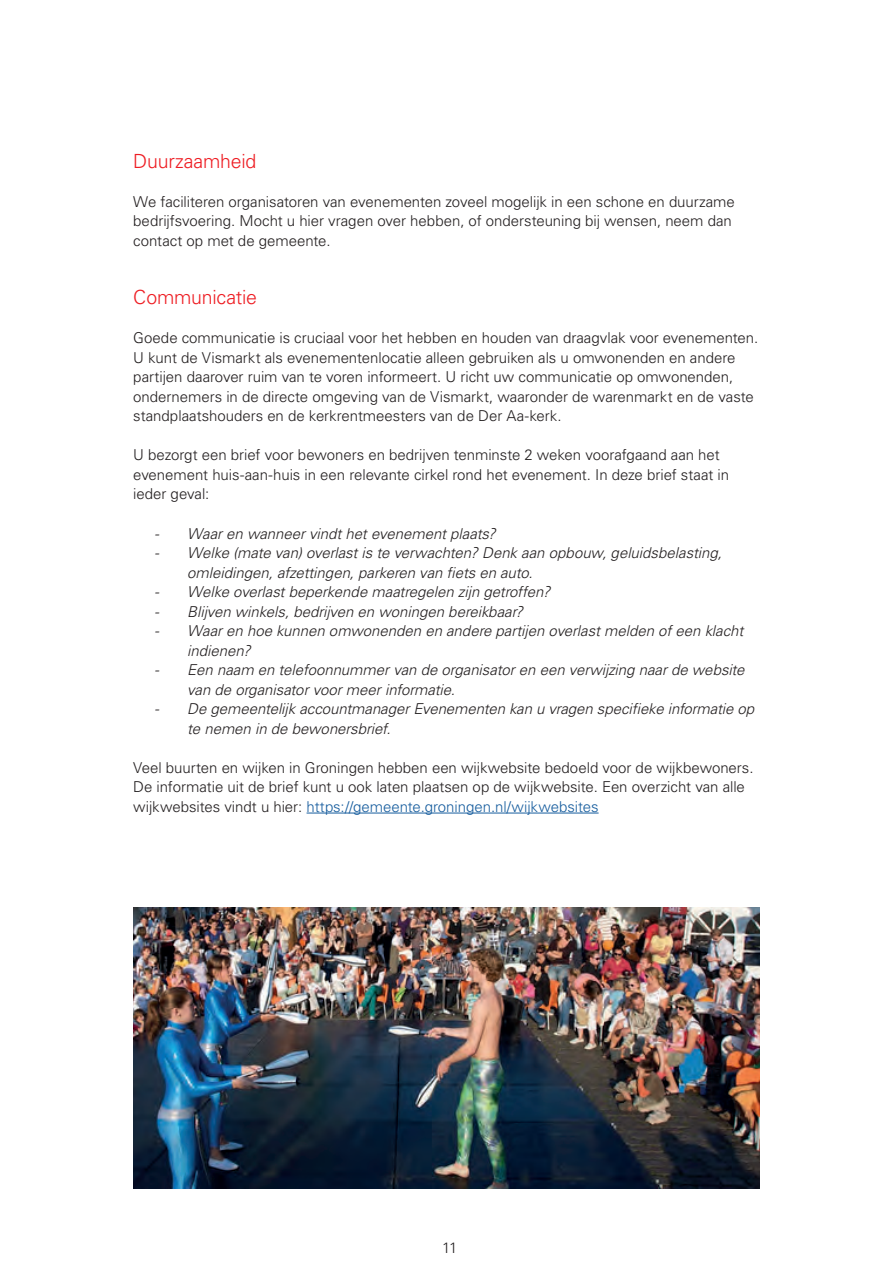
<style>
.page{position:relative;width:893px;height:1263px;background:#fff}
.page>*{position:absolute;margin:0;border:0;box-sizing:border-box;transform-origin:0 0}
.t1{font:300 19.5px "Univers LT Std";letter-spacing:-.01em;color:#ee1d23}
.t2{font:300 15px/19.5px "Univers LT Std";letter-spacing:-.005em;color:#231f20}
.t3{font:italic 300 15px/19.5px "Univers LT Std";color:#231f20}
.s1{color:#175d9e}
</style>
<div class="page">
<hr style="left:307px;top:813px;width:292px;height:1px;background:#175d9e">
<img style="left:134px;top:908px;width:625px;height:280px">
<h1 class="t1" style="left:133px;top:149px;width:125px">Duurzaamheid</h1>
<p class="t2" style="left:133px;top:192px;width:603px">We faciliteren organisatoren van evenementen zoveel mogelijk in een schone en duurzame bedrijfsvoering. Mocht u hier vragen over hebben, of ondersteuning bij wensen, neem dan contact op met de gemeente.</p>
<h1 class="t1" style="left:133px;top:286px;width:125px">Communicatie</h1>
<p class="t2" style="left:133px;top:328px;width:627px">Goede communicatie is cruciaal voor het hebben en houden van draagvlak voor evenementen.<br>U kunt de Vismarkt als evenementenlocatie alleen gebruiken als u omwonenden en andere partijen daarover ruim van te voren informeert. U richt uw communicatie op omwonenden, ondernemers in de directe omgeving van de Vismarkt, waaronder de warenmarkt en de vaste standplaatshouders en de kerkrentmeesters van de Der Aa-kerk.</p>
<p class="t2" style="left:133px;top:445px;width:597px">U bezorgt een brief voor bewoners en bedrijven tenminste 2 weken voorafgaand aan het evenement huis-aan-huis in een relevante cirkel rond het evenement. In deze brief staat in ieder geval:</p>
<p class="t3" style="left:154px;top:524px;width:343px">- Waar en wanneer vindt het evenement plaats?</p>
<p class="t3" style="left:187px;top:543px;width:536px;text-indent:-33px">- Welke (mate van) overlast is te verwachten? Denk aan opbouw, geluidsbelasting, omleidingen, afzettingen, parkeren van fiets en auto.</p>
<p class="t3" style="left:154px;top:582px;width:397px">- Welke overlast beperkende maatregelen zijn getroffen?</p>
<p class="t3" style="left:154px;top:602px;width:370px">- Blijven winkels, bedrijven en woningen bereikbaar?</p>
<p class="t3" style="left:187px;top:621px;width:558px;text-indent:-33px">- Waar en hoe kunnen omwonenden en andere partijen overlast melden of een klacht indienen?</p>
<p class="t3" style="left:187px;top:660px;width:559px;text-indent:-33px">- Een naam en telefoonnummer van de organisator en een verwijzing naar de website van de organisator voor meer informatie.</p>
<p class="t3" style="left:187px;top:699px;width:568px;text-indent:-33px">- De gemeentelijk accountmanager Evenementen kan u vragen specifieke informatie op te nemen in de bewonersbrief.</p>
<p class="t2" style="left:133px;top:757px;width:622px">Veel buurten en wijken in Groningen hebben een wijkwebsite bedoeld voor de wijkbewoners.<br>De informatie uit de brief kunt u ook laten plaatsen op de wijkwebsite. Een overzicht van alle wijkwebsites vindt u hier: <span class="s1">https://gemeente.groningen.nl/wijkwebsites</span></p>
<p class="t2" style="left:442px;top:1238px;width:17px">11</p>
</div>
